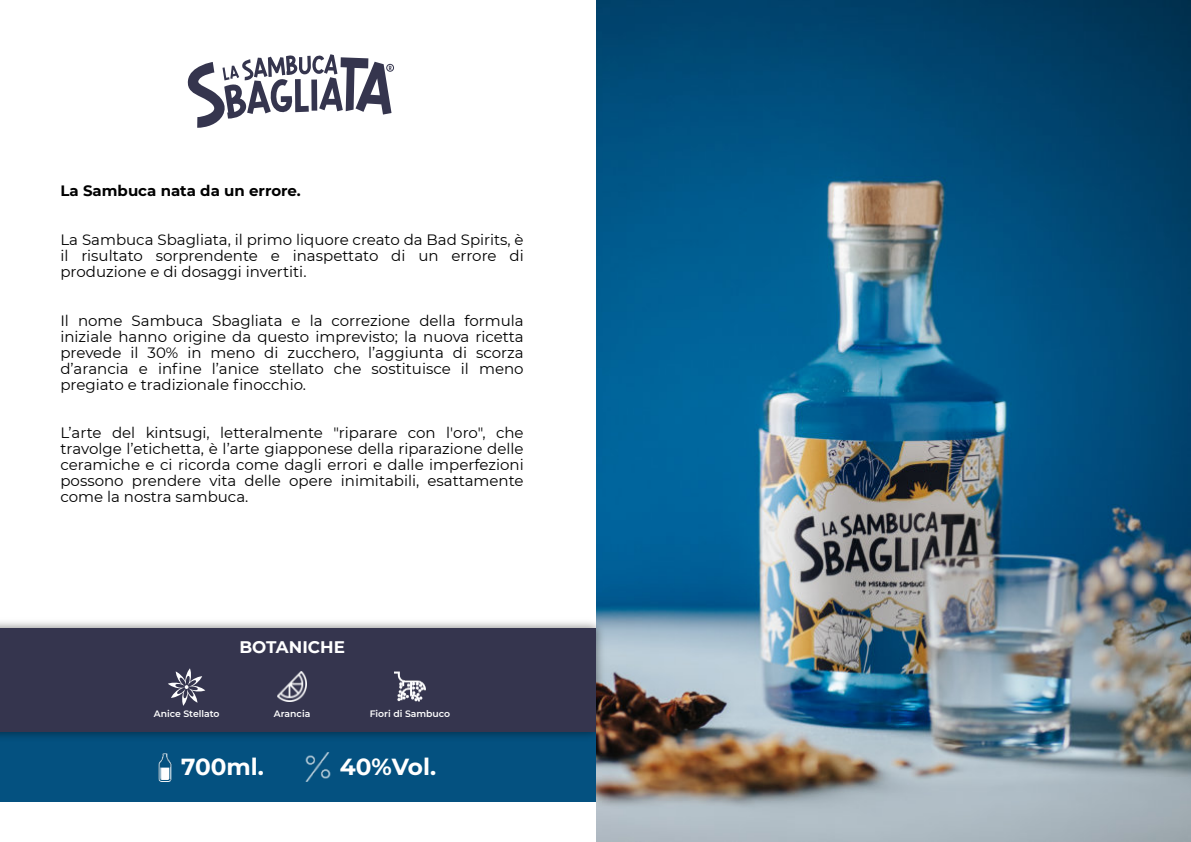
<style>
.page{position:relative;width:1191px;height:842px;background:#fff}
.page>*{position:absolute;margin:0;border:0;box-sizing:border-box;transform-origin:0 0}
.t1{font:700 23.2px "Montserrat";color:#fff}
.t2{font:700 16.8px "Montserrat";color:#fff}
.t3{font:15px/16px "Montserrat";color:#000;text-align:justify}
.t4{font:700 15px "Montserrat";color:#000}
.t5{font:600 9.3px "Montserrat";color:#fff}
.t6{font:5.7px "Pamit";color:#35354e}
</style>
<div class="page">
<img style="left:595px;top:0;width:596px;height:842px">
<div style="left:0;top:729px;width:595px;height:73px;background:#045180"></div>
<img style="left:0;top:617px;width:606px;height:164px">
<div style="left:0;top:628px;width:595px;height:104px;background:#35354e"></div>
<img style="left:394px;top:671px;width:32px;height:30px">
<svg style="left:168px;top:668px;width:37px;height:38px"></svg>
<img style="left:277px;top:672px;width:30px;height:29px">
<svg style="left:187px;top:54px;width:204px;height:74px"></svg>
<div style="left:386px;top:64px;width:8px;height:8px;border:1px solid #35354e;border-radius:50%"></div>
<p class="t6" style="left:389px;top:65px;width:4px">R</p>
<p class="t4" style="left:60px;top:181px;width:242px">La Sambuca nata da un errore.</p>
<p class="t3" style="left:60px;top:231px;width:465px">La Sambuca Sbagliata, il primo liquore creato da Bad Spirits, è il risultato sorprendente e inaspettato di un errore di produzione e di dosaggi invertiti.</p>
<p class="t3" style="left:60px;top:312px;width:465px">Il nome Sambuca Sbagliata e la correzione della formula iniziale hanno origine da questo imprevisto; la nuova ricetta prevede il 30% in meno di zucchero, l’aggiunta di scorza d’arancia e infine l’anice stellato che sostituisce il meno pregiato e tradizionale finocchio.</p>
<p class="t3" style="left:60px;top:425px;width:465px">L’arte del kintsugi, letteralmente "riparare con l'oro", che travolge l’etichetta, è l’arte giapponese della riparazione delle ceramiche e ci ricorda come dagli errori e dalle imperfezioni possono prendere vita delle opere inimitabili, esattamente come la nostra sambuca.</p>
<p class="t2" style="left:239px;top:637px;width:107px">BOTANICHE</p>
<p class="t5" style="left:154px;top:707px;width:67px">Anice Stellato</p>
<p class="t5" style="left:274px;top:707px;width:38px">Arancia</p>
<p class="t5" style="left:370px;top:707px;width:82px">Fiori di Sambuco</p>
<h1 class="t1" style="left:181px;top:753px;width:84px">700ml.</h1>
<h1 class="t1" style="left:340px;top:753px;width:98px">40%Vol.</h1>
</div>
